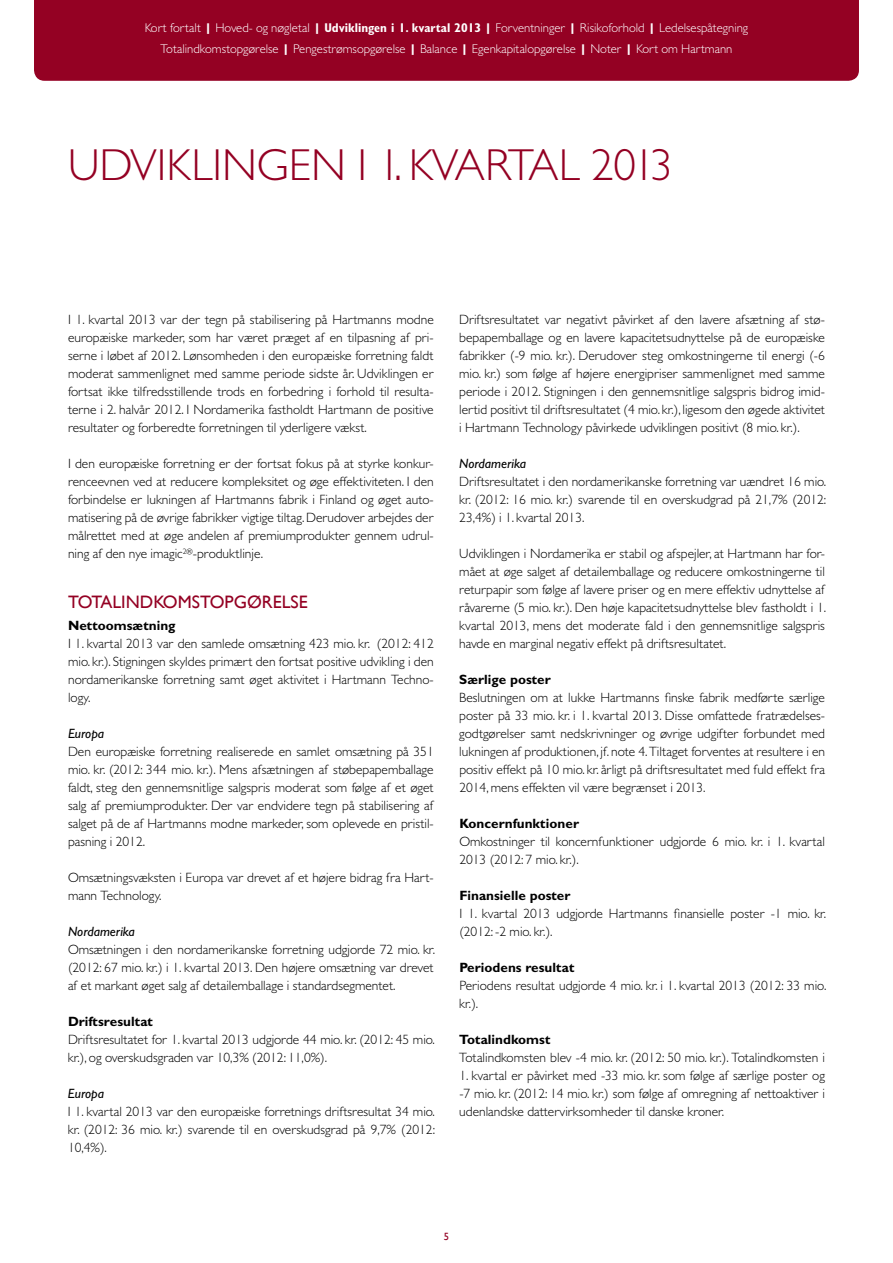
<style>
.page{position:relative;width:893px;height:1263px;background:#fff}
.page>*{position:absolute;margin:0;border:0;box-sizing:border-box;transform-origin:0 0}
.t1{font:300 45px "Gill Sans MT Std";letter-spacing:-.02em;color:#940123}
.t2{font:18px "Gill Sans";color:#940123}
.t3{font:300 13.5px/18px "Gill Sans MT Std";color:#000;text-align:justify}
.t4{font:700 13.5px "Gill Sans MT Std";color:#000}
.t5{font:italic 500 13.5px "Gill Sans MT Std";color:#000}
.t6{font:300 12.75px/21px "Gill Sans MT Std";color:#fff;text-align:center}
.t7{font:10.5px "Gill Sans";color:#940123}
.s1{font-weight:800}
.s2{font-weight:700;font-stretch:condensed}
</style>
<div class="page">
<div style="left:34px;top:0;width:825px;height:81px;background:#940123"></div>
<p class="t6" style="left:145px;top:17px;width:605px">Kort fortalt <span class="s1">|</span> Hoved- og nøgletal <span class="s1">|</span> <span class="s2">Udviklingen i 1. kvartal 2013</span> <span class="s1">|</span> Forventninger <span class="s1">|</span> Risikoforhold <span class="s1">|</span> Ledelsespåtegning<br>Totalindkomstopgørelse <span class="s1">|</span> Pengestrømsopgørelse <span class="s1">|</span> Balance <span class="s1">|</span> Egenkapitalopgørelse <span class="s1">|</span> Noter <span class="s1">|</span> Kort om Hartmann</p>
<h1 class="t1" style="left:68px;top:137px;width:607px">u dvi klin gen i 1. kvartal 2013</h1>
<p class="t3" style="left:68px;top:310px;width:367px">I 1. kvartal 2013 var der tegn på stabilisering på Hartmanns modne europæiske markeder, som har været præget af en tilpasning af pri&shy;serne i løbet af 2012. Lønsomheden i den europæiske forretning faldt moderat sammenlignet med samme periode sidste år. Udviklingen er fortsat ikke tilfredsstillende trods en forbedring i forhold til resulta&shy;terne i 2. halvår 2012. I Nordamerika fastholdt Hartmann de positive resultater og forberedte forretningen til yderligere vækst.</p>
<p class="t3" style="left:68px;top:454px;width:367px">I den europæiske forretning er der fortsat fokus på at styrke konkur&shy;renceevnen ved at reducere kompleksitet og øge effektiviteten. I den forbindelse er lukningen af Hartmanns fabrik i Finland og øget auto&shy;matisering på de øvrige fabrikker vigtige tiltag. Derudover arbejdes der målrettet med at øge andelen af premiumprodukter gennem udrul&shy;ning af den nye imagic<sup>2®</sup>-produktlinje.</p>
<h2 class="t2" style="left:68px;top:591px;width:241px">Totalin dkomstopgørelse</h2>
<p class="t4" style="left:68px;top:617px;width:109px">Nettoomsætning</p>
<p class="t3" style="left:68px;top:634px;width:367px">I 1. kvartal 2013 var den samlede omsætning 423 mio. kr. (2012: 412 mio. kr.). Stigningen skyldes primært den fortsat positive udvikling i den nordamerikanske forretning samt øget aktivitet i Hartmann Techno&shy;logy.</p>
<p class="t5" style="left:68px;top:725px;width:38px">Europa</p>
<p class="t3" style="left:68px;top:742px;width:367px">Den europæiske forretning realiserede en samlet omsætning på 351 mio. kr. (2012: 344 mio. kr.). Mens afsætningen af støbepapemballage faldt, steg den gennemsnitlige salgspris moderat som følge af et øget salg af premiumprodukter. Der var endvidere tegn på stabilisering af salget på de af Hartmanns modne markeder, som oplevede en pristil&shy;pasning i 2012.</p>
<p class="t3" style="left:68px;top:868px;width:367px">Omsætningsvæksten i Europa var drevet af et højere bidrag fra Hart&shy;mann Technology.</p>
<p class="t5" style="left:68px;top:923px;width:68px">Nordamerika</p>
<p class="t3" style="left:68px;top:940px;width:369px">Omsætningen i den nordamerikanske forretning udgjorde 72 mio. kr. (2012: 67 mio. kr.) i 1. kvartal 2013. Den højere omsætning var drevet af et markant øget salg af detailemballage i standardsegmentet.</p>
<p class="t4" style="left:68px;top:1013px;width:87px">Driftsresultat</p>
<p class="t3" style="left:68px;top:1030px;width:369px">Driftsresultatet for 1. kvartal 2013 udgjorde 44 mio. kr. (2012: 45 mio. kr.), og overskudsgraden var 10,3% (2012: 11,0%).</p>
<p class="t5" style="left:68px;top:1085px;width:38px">Europa</p>
<p class="t3" style="left:68px;top:1102px;width:369px">I 1. kvartal 2013 var den europæiske forretnings driftsresultat 34 mio. kr. (2012: 36 mio. kr.) svarende til en overskudsgrad på 9,7% (2012:<br>10,4%).</p>
<p class="t3" style="left:459px;top:310px;width:367px">Driftsresultatet var negativt påvirket af den lavere afsætning af stø&shy;bepapemballage og en lavere kapacitetsudnyttelse på de europæiske fabrikker (-9 mio. kr.). Derudover steg omkostningerne til energi (-6 mio. kr.) som følge af højere energipriser sammenlignet med samme periode i 2012. Stigningen i den gennemsnitlige salgspris bidrog imid&shy;lertid positivt til driftsresultatet (4 mio. kr.), ligesom den øgede aktivitet i Hartmann Technology påvirkede udviklingen positivt (8 mio. kr.).</p>
<p class="t5" style="left:459px;top:455px;width:68px">Nordamerika</p>
<p class="t3" style="left:459px;top:472px;width:369px">Driftsresultatet i den nordamerikanske forretning var uændret 16 mio. kr. (2012: 16 mio. kr.) svarende til en overskudgrad på 21,7% (2012:<br>23,4%) i 1. kvartal 2013.</p>
<p class="t3" style="left:459px;top:544px;width:369px">Udviklingen i Nordamerika er stabil og afspejler, at Hartmann har for&shy;mået at øge salget af detailemballage og reducere omkostningerne til returpapir som følge af lavere priser og en mere effektiv udnyttelse af råvarerne (5 mio. kr.). Den høje kapacitetsudnyttelse blev fastholdt i 1. kvartal 2013, mens det moderate fald i den gennemsnitlige salgspris havde en marginal negativ effekt på driftsresultatet.</p>
<p class="t4" style="left:459px;top:671px;width:93px">Særlige poster</p>
<p class="t3" style="left:459px;top:688px;width:367px">Beslutningen om at lukke Hartmanns finske fabrik medførte særlige poster på 33 mio. kr. i 1. kvartal 2013. Disse omfattede fratrædelses&shy;godtgørelser samt nedskrivninger og øvrige udgifter forbundet med lukningen af produktionen, jf. note 4.Tiltaget forventes at resultere i en positiv effekt på 10 mio. kr. årligt på driftsresultatet med fuld effekt fra 2014,mens effekten vil være begrænset i 2013.</p>
<p class="t4" style="left:459px;top:815px;width:121px">Koncernfunktioner</p>
<p class="t3" style="left:459px;top:832px;width:367px">Omkostninger til koncernfunktioner udgjorde 6 mio. kr. i 1. kvartal<br>2013 (2012: 7 mio. kr.).</p>
<p class="t4" style="left:459px;top:887px;width:113px">Finansielle poster</p>
<p class="t3" style="left:459px;top:904px;width:368px">I 1. kvartal 2013 udgjorde Hartmanns finansielle poster -1 mio. kr. (2012:-2 mio. kr.).</p>
<p class="t4" style="left:459px;top:959px;width:117px">Periodens resultat</p>
<p class="t3" style="left:459px;top:976px;width:369px">Periodens resultat udgjorde 4 mio. kr. i 1. kvartal 2013 (2012: 33 mio. kr.).</p>
<p class="t4" style="left:459px;top:1031px;width:93px">Totalindkomst</p>
<p class="t3" style="left:459px;top:1048px;width:367px">Totalindkomsten blev -4 mio. kr. (2012: 50 mio. kr.). Totalindkomsten i</p>
<p class="t3" style="left:459px;top:1066px;width:367px">1. kvartal er påvirket med -33 mio. kr. som følge af særlige poster og -7 mio. kr. (2012: 14 mio. kr.) som følge af omregning af nettoaktiver i udenlandske dattervirksomheder til danske kroner.</p>
<p class="t7" style="left:444px;top:1231px;width:7px">5</p>
</div>
